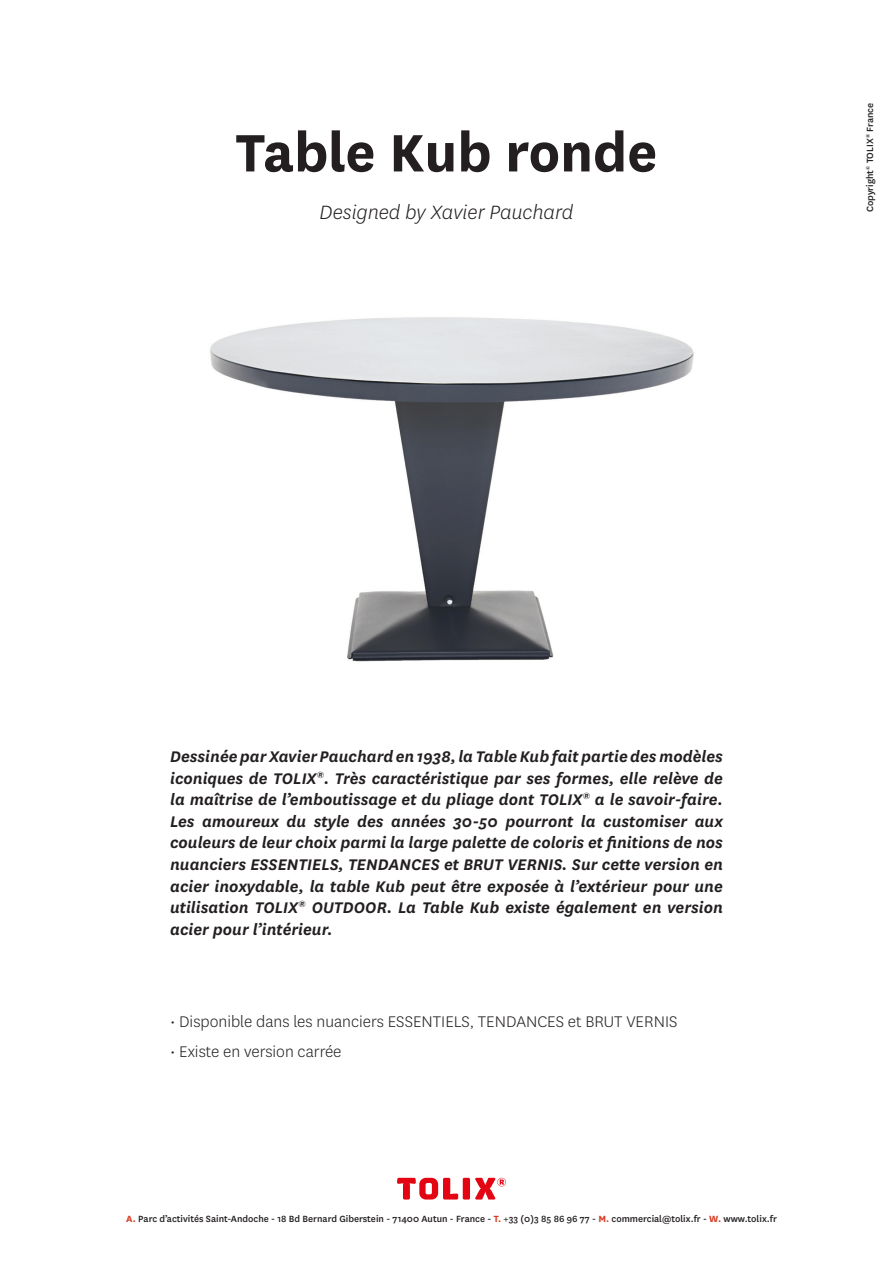
<style>
.page{position:relative;width:893px;height:1263px;background:#fff}
.page>*{position:absolute;margin:0;border:0;box-sizing:border-box;transform-origin:0 0}
.t1{font:700 61.5px "National";color:#231f20}
.t2{font:italic 300 22.5px "National";color:#231f20}
.t3{font:italic 600 18px/21.6px "National";color:#231f20;text-align:justify}
.t4{font:300 18px "National";color:#231f20}
.t5{font:500 10.5px "National";color:#231f20}
.s1{font-weight:700;color:#d93d27}
</style>
<div class="page">
<img style="left:210px;top:317px;width:484px;height:345px">
<svg style="left:397px;top:1178px;width:109px;height:21px"></svg>
<p class="t1" style="left:236px;top:109px;width:423px">Table Kub ronde</p>
<p class="t2" style="left:319px;top:199px;width:255px">Designed by Xavier Pauchard</p>
<p class="t5" style="left:863px;top:212px;width:111px;rotate:-90deg">Copyright<sup>©</sup> TOLIX<sup>®</sup> France</p>
<p class="t3" style="left:170px;top:745px;width:554px">Dessinée par Xavier Pauchard en 1938, la Table Kub fait partie des modèles iconiques de TOLIX<sup>®</sup>. Très caractéristique par ses formes, elle relève de la maîtrise de l’emboutissage et du pliage dont TOLIX<sup>®</sup> a le savoir-faire.<br>Les amoureux du style des années 30-50 pourront la customiser aux couleurs de leur choix parmi la large palette de coloris et finitions de nos nuanciers ESSENTIELS, TENDANCES et BRUT VERNIS. Sur cette version en acier inoxydable, la table Kub peut être exposée à l’extérieur pour une utilisation TOLIX<sup>®</sup> OUTDOOR. La Table Kub existe également en version acier pour l’intérieur.</p>
<p class="t4" style="left:170px;top:1010px;width:509px">• Disponible dans les nuanciers ESSENTIELS, TENDANCES et BRUT VERNIS</p>
<p class="t4" style="left:170px;top:1040px;width:173px">• Existe en version carrée</p>
<p class="t5" style="left:126px;top:1211px;width:652px"><span class="s1">A.</span> Parc d’activités Saint-Andoche - 18 Bd Bernard Giberstein - 71400 Autun - France - <span class="s1">T.</span> +33 (0)3 85 86 96 77 - <span class="s1">M.</span> commercial@tolix.fr - <span class="s1">W.</span> www.tolix.fr</p>
</div>
